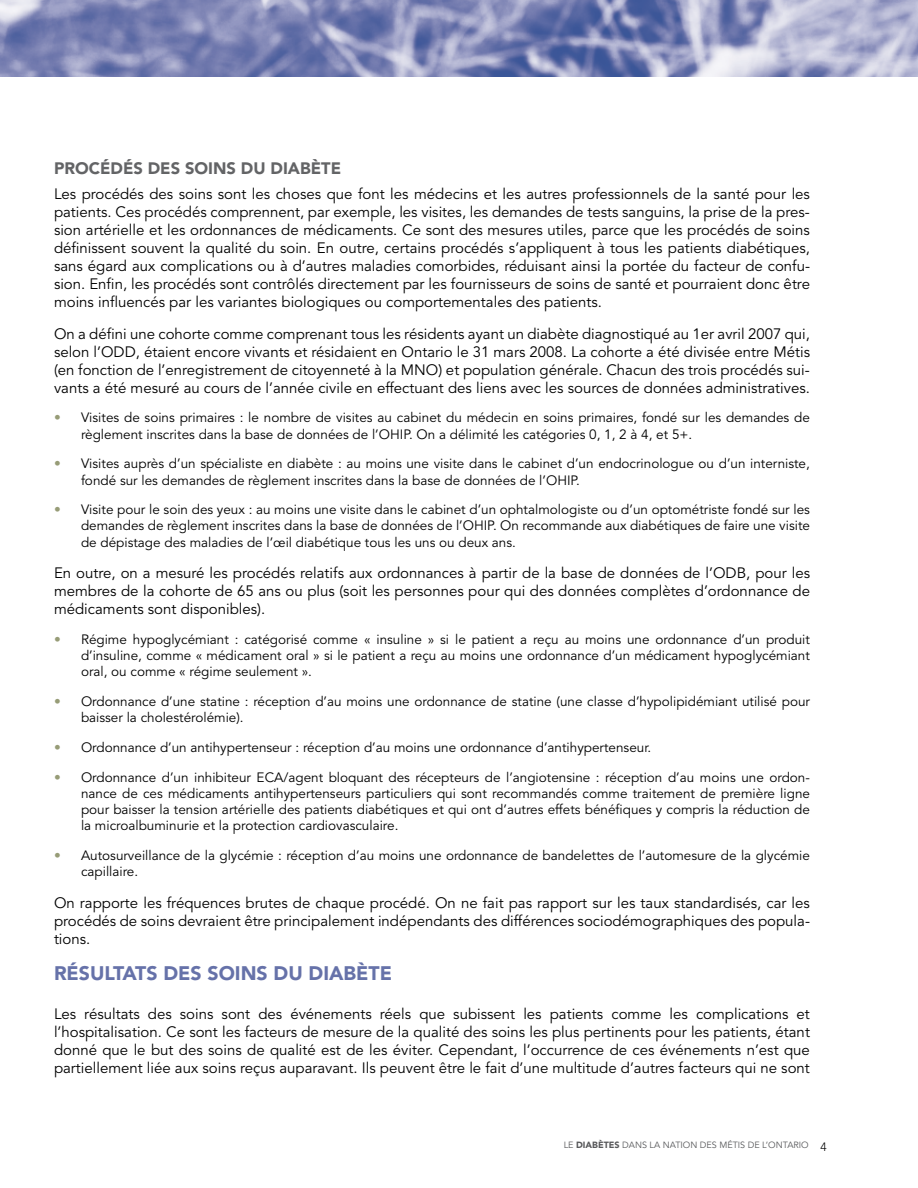
<style>
.page{position:relative;width:918px;height:1188px;background:#fff}
.page>*{position:absolute;margin:0;border:0;box-sizing:border-box;transform-origin:0 0}
.t1{font:900 19.5px "Avenir LT Std";color:#6672a9}
.t2{font:900 16.5px "Avenir LT Std";color:#636466}
.t3{font:15px/18px "Avenir LT Std";color:#000;text-align:justify}
.t4{font:13.5px/16.2px "Avenir LT Std";color:#000}
.t5{font:9px "Avenir LT Std";color:#58595b}
.s1{font-weight:800;color:#979c77}
.s2{font-weight:900}
.s3{font-weight:300;font-size:12px;color:#000}
</style>
<div class="page">
<img style="left:0;top:0;width:918px;height:77px">
<p class="t2" style="left:54px;top:159px;width:13px">PRO</p>
<p class="t2" style="left:89px;top:159px;width:23px">CÉDÉS</p>
<p class="t2" style="left:148px;top:159px;width:12px">DES</p>
<p class="t2" style="left:185px;top:159px;width:11px">SOINS</p>
<p class="t2" style="left:241px;top:159px;width:41px">DU DIABÈTE</p>
<p class="t3" style="left:54px;top:185px;width:758px">Les procédés des soins sont les choses que font les médecins et les autres professionnels de la santé pour les patients. Ces procédés comprennent, par exemple, les visites, les demandes de tests sanguins, la prise de la pres&shy;sion artérielle et les ordonnances de médicaments. Ce sont des mesures utiles, parce que les procédés de soins définissent souvent la qualité du soin. En outre, certains procédés s’appliquent à tous les patients diabétiques, sans égard aux complications ou à d’autres maladies comorbides, réduisant ainsi la portée du facteur de confu&shy;sion. Enfin, les procédés sont contrôlés directement par les fournisseurs de soins de santé et pourraient donc être moins influencés par les variantes biologiques ou comportementales des patients.</p>
<p class="t3" style="left:54px;top:325px;width:758px">On a défini une cohorte comme comprenant tous les résidents ayant un diabète diagnostiqué au 1er avril 2007 qui, selon l’ODD, étaient encore vivants et résidaient en Ontario le 31 mars 2008. La cohorte a été divisée entre Métis (en fonction de l’enregistrement de citoyenneté à la MNO) et population générale. Chacun des trois procédés sui&shy;vants a été mesuré au cours de l’année civile en effectuant des liens avec les sources de données administratives.</p>
<p class="t4" style="left:81px;top:410px;width:730px;text-indent:-27px"><span class="s1">•</span> Visites de soins primaires : le nombre de visites au cabinet du médecin en soins primaires, fondé sur les demandes de règlement inscrites dans la base de données de l’OHIP. On a délimité les catégories 0, 1, 2 à 4, et 5+.</p>
<p class="t4" style="left:81px;top:456px;width:730px;text-indent:-27px"><span class="s1">•</span> Visites auprès d’un spécialiste en diabète : au moins une visite dans le cabinet d’un endocrinologue ou d’un interniste, fondé sur les demandes de règlement inscrites dans la base de données de l’OHIP.</p>
<p class="t4" style="left:81px;top:502px;width:731px;text-align:justify;text-indent:-27px"><span class="s1">•</span> Visite pour le soin des yeux : au moins une visite dans le cabinet d’un ophtalmologiste ou d’un optométriste fondé sur les demandes de règlement inscrites dans la base de données de l’OHIP. On recommande aux diabétiques de faire une visite de dépistage des maladies de l’œil diabétique tous les uns ou deux ans.</p>
<p class="t3" style="left:54px;top:564px;width:758px">En outre, on a mesuré les procédés relatifs aux ordonnances à partir de la base de données de l’ODB, pour les membres de la cohorte de 65 ans ou plus (soit les personnes pour qui des données complètes d’ordonnance de médicaments sont disponibles).</p>
<p class="t4" style="left:81px;top:631px;width:731px;text-align:justify;text-indent:-27px"><span class="s1">•</span> Régime hypoglycémiant : catégorisé comme « insuline » si le patient a reçu au moins une ordonnance d’un produit d’insuline, comme « médicament oral » si le patient a reçu au moins une ordonnance d’un médicament hypoglycémiant oral, ou comme « régime seulement ».</p>
<p class="t4" style="left:81px;top:694px;width:731px;text-indent:-27px"><span class="s1">•</span> Ordonnance d’une statine : réception d’au moins une ordonnance de statine (une classe d’hypolipidémiant utilisé pour baisser la cholestérolémie).</p>
<p class="t4" style="left:54px;top:739px;width:599px"><span class="s1">•</span> Ordonnance d’un antihypertenseur : réception d’au moins une ordonnance d’antihypertenseur.</p>
<p class="t4" style="left:81px;top:769px;width:731px;text-align:justify;text-indent:-27px"><span class="s1">•</span> Ordonnance d’un inhibiteur ECA/agent bloquant des récepteurs de l’angiotensine : réception d’au moins une ordon&shy;nance de ces médicaments antihypertenseurs particuliers qui sont recommandés comme traitement de première ligne pour baisser la tension artérielle des patients diabétiques et qui ont d’autres effets bénéfiques y compris la réduction de la microalbuminurie et la protection cardiovasculaire.</p>
<p class="t4" style="left:81px;top:847px;width:730px;text-indent:-27px"><span class="s1">•</span> Autosurveillance de la glycémie : réception d’au moins une ordonnance de bandelettes de l’automesure de la glycémie capillaire.</p>
<p class="t3" style="left:54px;top:894px;width:758px">On rapporte les fréquences brutes de chaque procédé. On ne fait pas rapport sur les taux standardisés, car les procédés de soins devraient être principalement indépendants des différences sociodémographiques des popula&shy;tions.</p>
<h1 class="t1" style="left:54px;top:962px;width:62px">RÉSULTATS</h1>
<h1 class="t1" style="left:163px;top:962px;width:14px">DES</h1>
<h1 class="t1" style="left:208px;top:962px;width:13px">SOINS</h1>
<h1 class="t1" style="left:274px;top:962px;width:48px">DU DIABÈTE</h1>
<p class="t3" style="left:54px;top:1005px;width:757px">Les résultats des soins sont des événements réels que subissent les patients comme les complications et l’hospitalisation. Ce sont les facteurs de mesure de la qualité des soins les plus pertinents pour les patients, étant donné que le but des soins de qualité est de les éviter. Cependant, l’occurrence de ces événements n’est que partiellement liée aux soins reçus auparavant. Ils peuvent être le fait d’une multitude d’autres facteurs qui ne sont</p>
<p class="t5" style="left:564px;top:1140px;width:264px">LE <span class="s2">DIABÈTES</span> DANS LA NATION DES MÉTIS DE L’ONTARIO <span class="s3">4</span></p>
</div>
